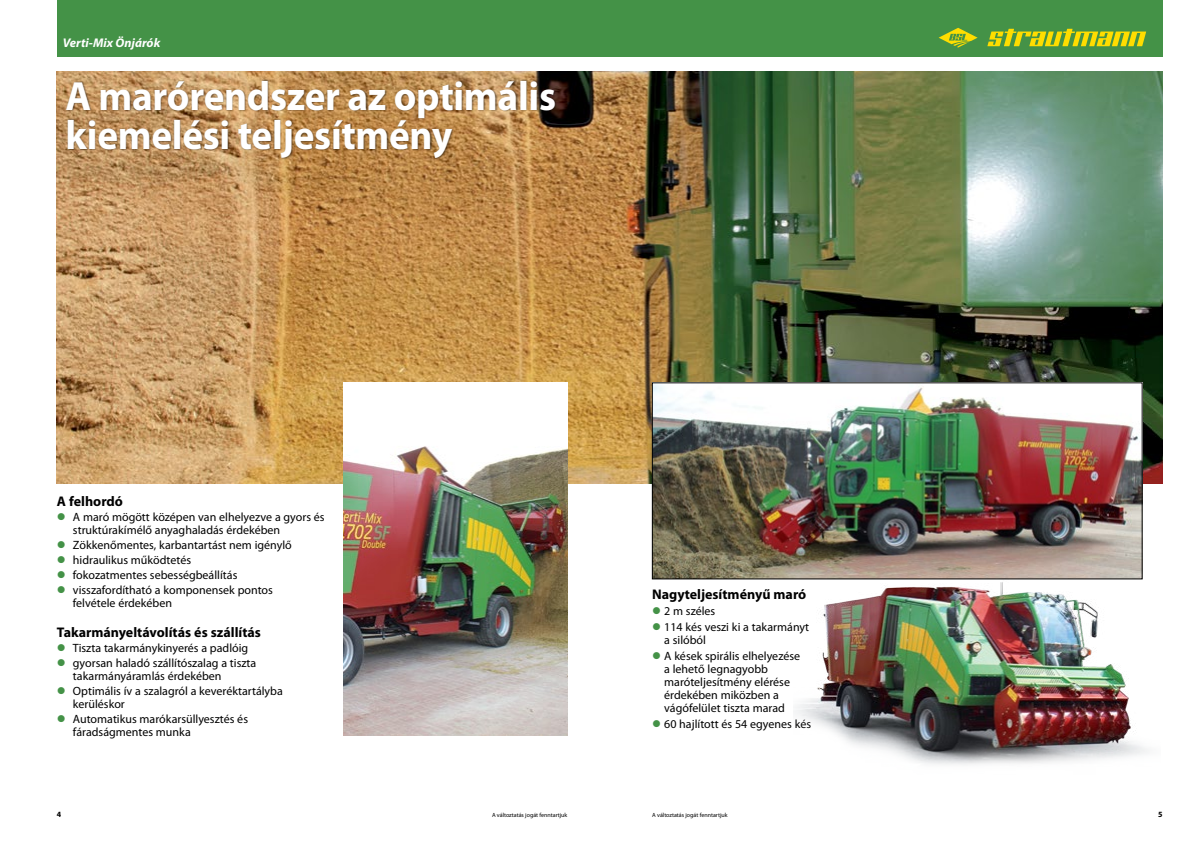
<style>
.page{position:relative;width:1191px;height:842px;background:#fff}
.page>*{position:absolute;margin:0;border:0;box-sizing:border-box;transform-origin:0 0}
.t1{font:700 41px/39px "Myriad Pro";letter-spacing:-.01em;color:#fff;scale:.96 1}
.t2{font:700 14px "Myriad Pro";color:#000}
.t3{font:italic 700 12.6px "Myriad Pro";color:#fff}
.t4{font:12px/13px "Myriad Pro";color:#000}
.t5{font:700 8px "Myriad Pro";color:#000}
.t6{font:6px "Myriad Pro";color:#000}
.s1{color:#449247}
</style>
<div class="page">
<div style="left:57px;top:0;width:1105px;height:57px;background:#449247"></div>
<img style="left:57px;top:72px;width:1105px;height:412px">
<svg style="left:987px;top:29px;width:159px;height:17px"></svg>
<svg style="left:938px;top:28px;width:39px;height:20px"></svg>
<div style="left:66px;top:80px;width:491px;height:81px;background:#000;opacity:.5"></div>
<img style="left:343px;top:383px;width:224px;height:353px">
<img style="left:654px;top:385px;width:486px;height:192px">
<div style="left:652px;top:383px;width:490px;height:196px;border:1px solid #000"></div>
<img style="left:794px;top:561px;width:355px;height:204px">
<p class="t3" style="left:63px;top:35px;width:99px">Verti-Mix Önjárók</p>
<h1 class="t1" style="left:65px;top:75px;width:512px">A marórendszer az optimális kiemelési teljesítmény</h1>
<p class="t2" style="left:57px;top:492px;width:68px">A felhordó</p>
<p class="t4" style="left:73px;top:510px;width:253px;text-indent:-16px"><span class="s1">●</span> A maró mögött középen van elhelyezve a gyors és struktúrakímélő anyaghaladás érdekében</p>
<p class="t4" style="left:57px;top:538px;width:236px"><span class="s1">●</span> Zökkenőmentes, karbantartást nem igénylő</p>
<p class="t4" style="left:57px;top:553px;width:136px"><span class="s1">●</span> hidraulikus működtetés</p>
<p class="t4" style="left:57px;top:568px;width:182px"><span class="s1">●</span> fokozatmentes sebességbeállítás</p>
<p class="t4" style="left:73px;top:583px;width:201px;text-indent:-16px"><span class="s1">●</span> visszafordítható a komponensek pontos felvétele érdekében</p>
<p class="t2" style="left:57px;top:623px;width:206px">Takarmányeltávolítás és szállítás</p>
<p class="t4" style="left:57px;top:641px;width:193px"><span class="s1">●</span> Tiszta takarmánykinyerés a padlóig</p>
<p class="t4" style="left:73px;top:656px;width:185px;text-indent:-16px"><span class="s1">●</span> gyorsan haladó szállítószalag a tiszta takarmányáramlás érdekében</p>
<p class="t4" style="left:73px;top:684px;width:211px;text-indent:-16px"><span class="s1">●</span> Optimális ív a szalagról a keveréktartályba kerüléskor</p>
<p class="t4" style="left:73px;top:712px;width:177px;text-indent:-16px"><span class="s1">●</span> Automatikus marókarsüllyesztés és fáradságmentes munka</p>
<p class="t2" style="left:652px;top:585px;width:156px">Nagyteljesítményű maró</p>
<p class="t4" style="left:652px;top:605px;width:65px"><span class="s1">●</span> 2 m széles</p>
<p class="t4" style="left:664px;top:621px;width:146px;text-indent:-12px"><span class="s1">●</span> 114 kés veszi ki a takarmányt a silóból</p>
<p class="t4" style="left:664px;top:650px;width:137px;text-indent:-12px"><span class="s1">●</span> A kések spirális elhelyezése a lehető legnagyobb maróteljesítmény elérése érdekében miközben a vágófelület tiszta marad</p>
<p class="t4" style="left:652px;top:718px;width:160px"><span class="s1">●</span> 60 hajlított és 54 egyenes kés</p>
<p class="t5" style="left:57px;top:809px;width:6px">4</p>
<p class="t5" style="left:1158px;top:809px;width:6px">5</p>
<p class="t6" style="left:492px;top:811px;width:77px">A változtatás jogát fenntartjuk</p>
<p class="t6" style="left:652px;top:811px;width:77px">A változtatás jogát fenntartjuk</p>
</div>
